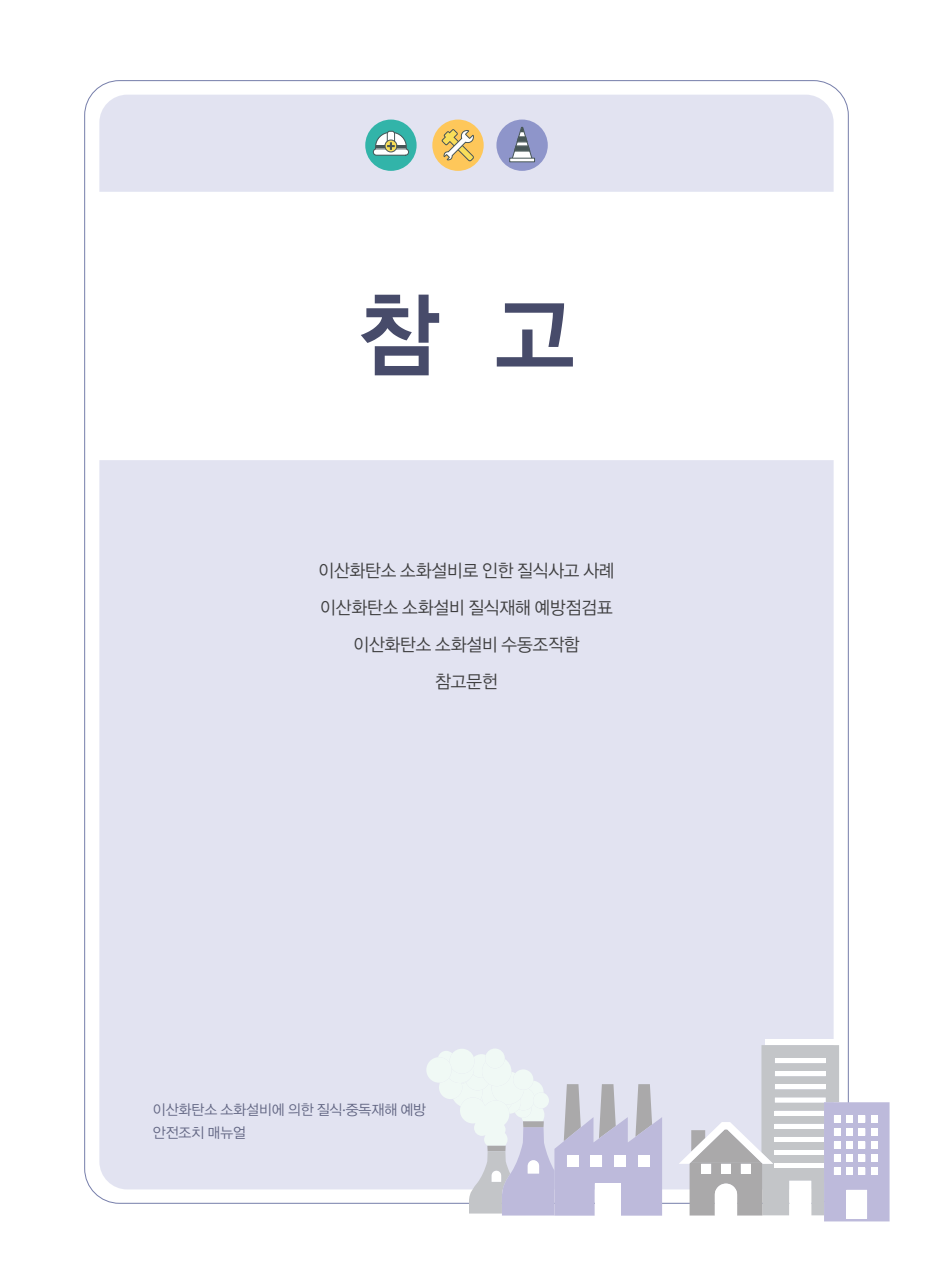
<style>
.page{position:relative;width:933px;height:1275px;background:#fff}
.page>*{position:absolute;margin:0;border:0;box-sizing:border-box;transform-origin:0 0}
.t1{font:92.75px "YDIYGO340";color:#474b6a;scale:.93 1}
.t2{font:18.03px "YDIYGO320";color:#3e3e3f;scale:.94 1}
.t3{font:14.35px "YDIYGO320";color:#626683}
.s1{font-family:"Minion Pro";font-size:14px}
</style>
<div class="page">
<div style="left:99px;top:460px;width:734px;height:729px;background:#e2e3f1"></div>
<div style="left:99px;top:95px;width:734px;height:97px;background:#e2e3f1"></div>
<div style="left:765px;top:1039px;width:70px;height:6px;background:#fff"></div>
<svg style="left:678px;top:1045px;width:211px;height:176px"></svg>
<div style="left:721px;top:1164px;width:10px;height:10px;background:#fff"></div>
<div style="left:701px;top:1164px;width:10px;height:10px;background:#fff"></div>
<div style="left:740px;top:1164px;width:10px;height:10px;background:#fff"></div>
<svg style="left:426px;top:1048px;width:236px;height:168px"></svg>
<div style="left:567px;top:1155px;width:11px;height:12px;background:#fff"></div>
<div style="left:590px;top:1155px;width:12px;height:12px;background:#fff"></div>
<div style="left:614px;top:1155px;width:12px;height:12px;background:#fff"></div>
<div style="left:638px;top:1155px;width:11px;height:12px;background:#fff"></div>
<div style="left:594px;top:1183px;width:26px;height:33px;background:#fff"></div>
<div style="left:432px;top:120px;width:51px;height:51px;background:#fec75a;border-radius:50%"></div>
<svg style="left:441px;top:129px;width:33px;height:32px"></svg>
<div style="left:496px;top:120px;width:52px;height:51px;background:#8e95ca;border-radius:50%"></div>
<div style="left:509px;top:158px;width:26px;height:4px;border:1px solid #475657"></div>
<svg style="left:511px;top:126px;width:21px;height:33px"></svg>
<div style="left:365px;top:120px;width:51px;height:51px;background:#32b4a9;border-radius:50%"></div>
<div style="left:387px;top:131px;width:8px;height:22px;border:1px solid #475657;border-radius:2px"></div>
<div style="left:373px;top:149px;width:36px;height:6px;border:1px solid #475657;border-radius:3px"></div>
<svg style="left:375px;top:132px;width:32px;height:22px"></svg>
<p class="t1" style="left:358px;top:282px;width:234px">참 고</p>
<p class="t2" style="left:318px;top:561px;width:316px">이산화탄소 소화설비로 인한 질식사고 사례</p>
<p class="t2" style="left:320px;top:598px;width:312px">이산화탄소 소화설비 질식재해 예방점검표</p>
<p class="t2" style="left:353px;top:635px;width:242px">이산화탄소 소화설비 수동조작함</p>
<p class="t2" style="left:435px;top:671px;width:68px">참고문헌</p>
<p class="t3" style="left:153px;top:1102px;width:275px">이산화탄소 소화설비에 의한 질식<span class="s1">·</span>중독재해 예방</p>
<p class="t3" style="left:153px;top:1125px;width:95px">안전조치 매뉴얼</p>
</div>
